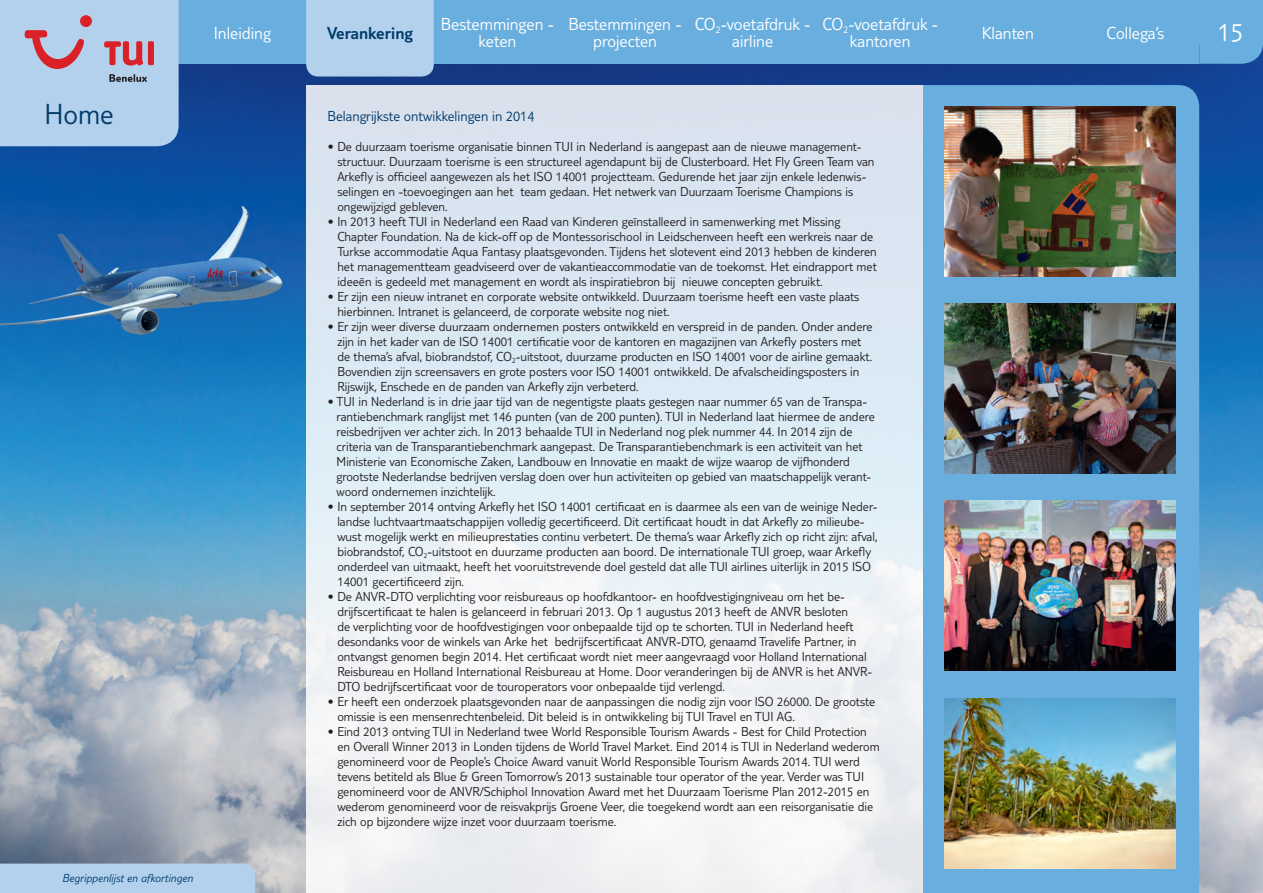
<style>
.page{position:relative;width:1263px;height:893px;background:#fff}
.page>*{position:absolute;margin:0;border:0;box-sizing:border-box;transform-origin:0 0}
.t1{font:300 30px "TUI Type";color:#003b6a}
.t2{font:300 27px "TUI Type";color:#fff}
.t3{font:300 18px/16.5px "TUI Type";color:#fff;text-align:center}
.t4{font:300 18px "TUI Type";color:#003b6a}
.t5{font:300 15px "TUI Type";color:#003b6a}
.t6{font:300 13.5px/15px "TUI Type";color:#231f20}
.t7{font:italic 300 12px "TUI Type";color:#003b6a}
</style>
<div class="page">
<img style="left:0;top:64px;width:1263px;height:829px">
<div style="left:179px;top:0;width:1020px;height:64px;background:#68aedf"></div>
<div style="left:1199px;top:0;width:64px;height:64px;background:#68aedf"></div>
<svg style="left:0;top:0;width:179px;height:146px;background:#b3c5e0"></svg>
<div style="left:80px;top:15px;width:12px;height:12px;background:#da2128;border-radius:50%"></div>
<div style="left:923px;top:85px;width:276px;height:808px;background:#68aedf"></div>
<div style="left:306px;top:85px;width:617px;height:808px;background:linear-gradient(to bottom,#d4e3f1,#f7f8f8)"></div>
<div style="left:0;top:864px;width:255px;height:29px;background:#b3d1ed"></div>
<img style="left:944px;top:106px;width:232px;height:170px">
<img style="left:944px;top:303px;width:232px;height:170px">
<img style="left:944px;top:501px;width:232px;height:169px">
<div style="left:305px;top:0;width:130px;height:78px;background:#b3d1ed"></div>
<img style="left:944px;top:698px;width:232px;height:170px">
<h3 class="t3" style="left:214px;top:24px;width:59px">Inleiding</h3>
<h3 class="t4" style="left:327px;top:22px;width:87px">Verankering</h3>
<h3 class="t3" style="left:441px;top:16px;width:115px">Bestemmingen - keten</h3>
<h3 class="t3" style="left:568px;top:16px;width:115px">Bestemmingen - projecten</h3>
<h3 class="t3" style="left:695px;top:16px;width:117px">CO<sub>2</sub>-voetafdruk - airline</h3>
<h3 class="t3" style="left:822px;top:16px;width:117px">CO<sub>2</sub>-voetafdruk - kantoren</h3>
<h3 class="t3" style="left:982px;top:24px;width:54px">Klanten</h3>
<h3 class="t3" style="left:1106px;top:24px;width:59px">Collega’s</h3>
<h1 class="t1" style="left:44px;top:97px;width:71px">Home</h1>
<p class="t5" style="left:327px;top:108px;width:208px">Belangrijkste ontwikkelingen in 2014</p>
<p class="t6" style="left:337px;top:139px;width:539px;text-indent:-10px">• De duurzaam toerisme organisatie binnen TUI in Nederland is aangepast aan de nieuwe management&shy;structuur. Duurzaam toerisme is een structureel agendapunt bij de Clusterboard. Het Fly Green Team van Arkefly is officieel aangewezen als het ISO 14001 projectteam. Gedurende het jaar zijn enkele ledenwis&shy;selingen en -toevoegingen aan het team gedaan. Het netwerk van Duurzaam Toerisme Champions is ongewijzigd gebleven.</p>
<p class="t6" style="left:337px;top:214px;width:541px;text-indent:-10px">• In 2013 heeft TUI in Nederland een Raad van Kinderen geïnstalleerd in samenwerking met Missing Chapter Foundation. Na de kick-off op de Montessorischool in Leidschenveen heeft een werkreis naar de Turkse accommodatie Aqua Fantasy plaatsgevonden. Tijdens het slotevent eind 2013 hebben de kinderen het managementteam geadviseerd over de vakantieaccommodatie van de toekomst. Het eindrapport met ideeën is gedeeld met management en wordt als inspiratiebron bij nieuwe concepten gebruikt.</p>
<p class="t6" style="left:337px;top:289px;width:524px;text-indent:-10px">• Er zijn een nieuw intranet en corporate website ontwikkeld. Duurzaam toerisme heeft een vaste plaats hierbinnen. Intranet is gelanceerd, de corporate website nog niet.</p>
<p class="t6" style="left:337px;top:319px;width:537px;text-indent:-10px">• Er zijn weer diverse duurzaam ondernemen posters ontwikkeld en verspreid in de panden. Onder andere zijn in het kader van de ISO 14001 certificatie voor de kantoren en magazijnen van Arkefly posters met de thema’s afval, biobrandstof, CO<sub>2</sub>-uitstoot, duurzame producten en ISO 14001 voor de airline gemaakt.<br>Bovendien zijn screensavers en grote posters voor ISO 14001 ontwikkeld. De afvalscheidingsposters in Rijswijk, Enschede en de panden van Arkefly zijn verbeterd.</p>
<p class="t6" style="left:337px;top:394px;width:540px;text-indent:-9px">• TUI in Nederland is in drie jaar tijd van de negentigste plaats gestegen naar nummer 65 van de Transpa&shy;rantiebenchmark ranglijst met 146 punten (van de 200 punten). TUI in Nederland laat hiermee de andere reisbedrijven ver achter zich. In 2013 behaalde TUI in Nederland nog plek nummer 44. In 2014 zijn de criteria van de Transparantiebenchmark aangepast. De Transparantiebenchmark is een activiteit van het Ministerie van Economische Zaken, Landbouw en Innovatie en maakt de wijze waarop de vijfhonderd grootste Nederlandse bedrijven verslag doen over hun activiteiten op gebied van maatschappelijk verant&shy;woord ondernemen inzichtelijk.</p>
<p class="t6" style="left:337px;top:499px;width:542px;text-indent:-10px">• In september 2014 ontving Arkefly het ISO 14001 certificaat en is daarmee als een van de weinige Neder&shy;landse luchtvaartmaatschappijen volledig gecertificeerd. Dit certificaat houdt in dat Arkefly zo milieube&shy;wust mogelijk werkt en milieuprestaties continu verbetert. De thema’s waar Arkefly zich op richt zijn: afval, biobrandstof, CO<sub>2</sub>-uitstoot en duurzame producten aan boord. De internationale TUI groep, waar Arkefly onderdeel van uitmaakt, heeft het vooruitstrevende doel gesteld dat alle TUI airlines uiterlijk in 2015 ISO 14001 gecertificeerd zijn.</p>
<p class="t6" style="left:337px;top:589px;width:536px;text-indent:-10px">• De ANVR-DTO verplichting voor reisbureaus op hoofdkantoor- en hoofdvestigingniveau om het be&shy;drijfscertificaat te halen is gelanceerd in februari 2013. Op 1 augustus 2013 heeft de ANVR besloten<br>de verplichting voor de hoofdvestigingen voor onbepaalde tijd op te schorten. TUI in Nederland heeft desondanks voor de winkels van Arke het bedrijfscertificaat ANVR-DTO, genaamd Travelife Partner, in ontvangst genomen begin 2014. Het certificaat wordt niet meer aangevraagd voor Holland International Reisbureau en Holland International Reisbureau at Home. Door veranderingen bij de ANVR is het ANVR-DTO bedrijfscertificaat voor de touroperators voor onbepaalde tijd verlengd.</p>
<p class="t6" style="left:337px;top:694px;width:539px;text-indent:-10px">• Er heeft een onderzoek plaatsgevonden naar de aanpassingen die nodig zijn voor ISO 26000. De grootste omissie is een mensenrechtenbeleid. Dit beleid is in ontwikkeling bij TUI Travel en TUI AG.</p>
<p class="t6" style="left:337px;top:724px;width:544px;text-indent:-10px">• Eind 2013 ontving TUI in Nederland twee World Responsible Tourism Awards - Best for Child Protection en Overall Winner 2013 in Londen tijdens de World Travel Market. Eind 2014 is TUI in Nederland wederom genomineerd voor de People’s Choice Award vanuit World Responsible Tourism Awards 2014. TUI werd tevens betiteld als Blue &amp; Green Tomorrow’s 2013 sustainable tour operator of the year. Verder was TUI genomineerd voor de ANVR/Schiphol Innovation Award met het Duurzaam Toerisme Plan 2012-2015 en wederom genomineerd voor de reisvakprijs Groene Veer, die toegekend wordt aan een reisorganisatie die zich op bijzondere wijze inzet voor duurzaam toerisme.</p>
<p class="t7" style="left:62px;top:871px;width:132px">Begrippenlijst en afkortingen</p>
<h2 class="t2" style="left:1218px;top:17px;width:27px">15</h2>
</div>
